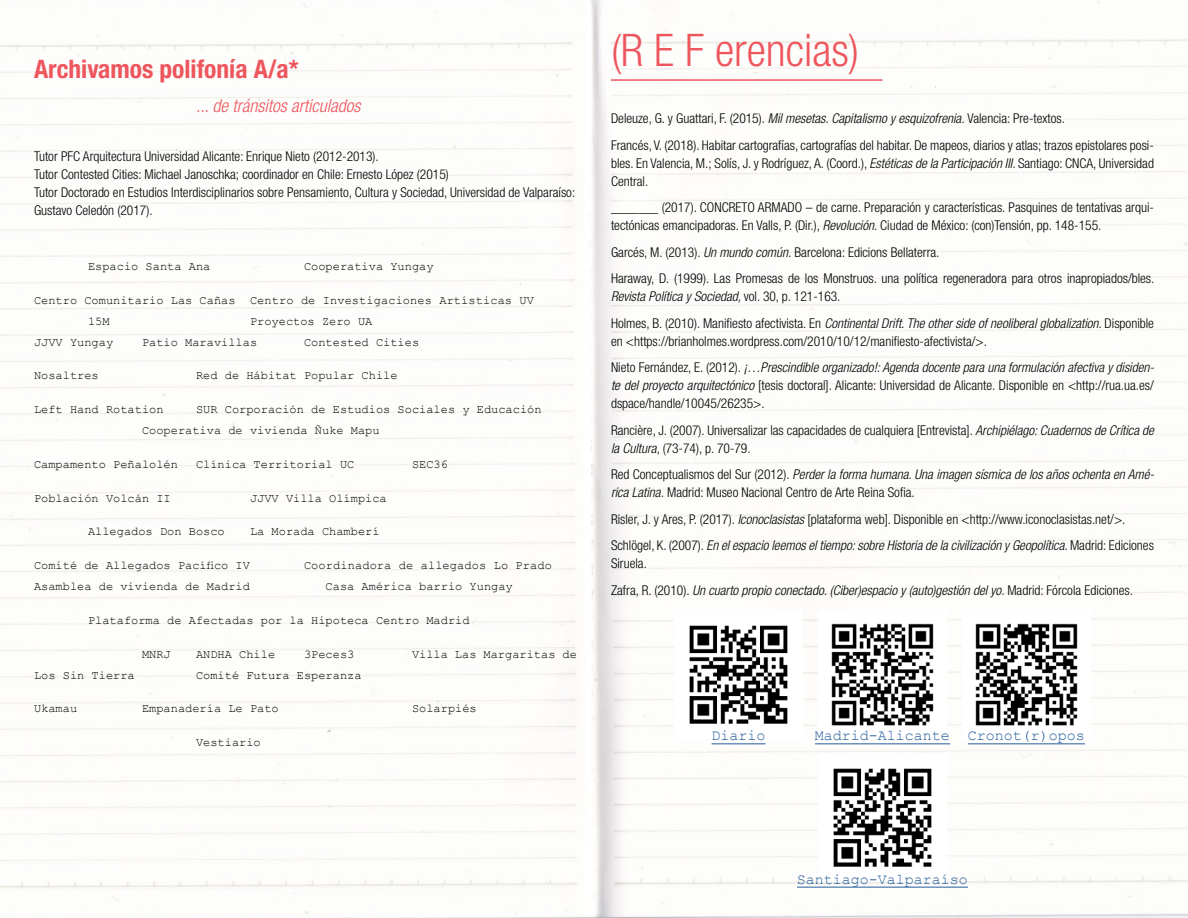
<style>
.page{position:relative;width:1188px;height:918px;background:#fff}
.page>*{position:absolute;margin:0;border:0;box-sizing:border-box;transform-origin:0 0}
.t1{font:300 condensed 45px "Helvetica Neue LT Std";color:#ee565d}
.t2{font:700 condensed 25.5px "Helvetica Neue LT Std";color:#ee565d}
.t3{font:italic 300 condensed 18px "Helvetica Neue LT Std";color:#ee565d}
.t4{font:15px "Courier New";color:#245d9c}
.t5{font:300 condensed 13.5px/18px "Helvetica Neue LT Std";color:#000}
.t6{font:italic 300 condensed 13.5px/26.5px "Helvetica Neue LT Std";color:#000}
.t7{font:12px/21px "Courier New";color:#000}
.s1{font-style:italic}
.s2{font-style:normal}
</style>
<div class="page">
<img style="left:0;top:0;width:1188px;height:918px">
<hr style="left:611px;top:79px;width:271px;height:2px;background:#ee565d">
<img style="left:963px;top:611px;width:127px;height:127px">
<hr style="left:968px;top:744px;width:117px;height:1px;background:#245d9c">
<img style="left:819px;top:611px;width:127px;height:127px">
<hr style="left:815px;top:744px;width:135px;height:1px;background:#245d9c">
<img style="left:675px;top:611px;width:127px;height:127px">
<hr style="left:712px;top:744px;width:54px;height:1px;background:#245d9c">
<img style="left:819px;top:754px;width:127px;height:128px">
<hr style="left:797px;top:887px;width:171px;height:1px;background:#245d9c">
<h2 class="t2" style="left:34px;top:54px;width:266px">Archivamos polifonía A/a*</h2>
<h3 class="t3" style="left:196px;top:96px;width:166px">... de tránsitos articulados</h3>
<p class="t5" style="left:34px;top:147px;width:543px">Tutor PFC Arquitectura Universidad Alicante: Enrique Nieto (2012-2013).<br>Tutor Contested Cities: Michael Janoschka; coordinador en Chile: Ernesto López (2015)<br>Tutor Doctorado en Estudios Interdisciplinarios sobre Pensamiento, Cultura y Sociedad, Universidad de Valparaíso:<br>Gustavo Celedón (2017).</p>
<p class="t7" style="left:88px;top:255px;width:124px">Espacio Santa Ana</p>
<p class="t7" style="left:304px;top:255px;width:131px">Cooperativa Yungay</p>
<p class="t7" style="left:88px;top:289px;width:447px;text-indent:-54px">Centro Comunitario Las Cañas Centro de Investigaciones Artísticas UV<br>15M</p>
<p class="t7" style="left:250px;top:310px;width:124px">Proyectos Zero UA</p>
<p class="t7" style="left:34px;top:331px;width:81px">JJVV Yungay</p>
<p class="t7" style="left:142px;top:331px;width:117px">Patio Maravillas</p>
<p class="t7" style="left:304px;top:331px;width:117px">Contested Cities</p>
<p class="t7" style="left:34px;top:365px;width:66px">Nosaltres</p>
<p class="t7" style="left:196px;top:365px;width:203px">Red de Hábitat Popular Chile</p>
<p class="t7" style="left:34px;top:398px;width:131px">Left Hand Rotation</p>
<p class="t7" style="left:142px;top:398px;width:401px;text-indent:54px">SUR Corporación de Estudios Sociales y Educación<br>Cooperativa de vivienda Ñuke Mapu</p>
<p class="t7" style="left:34px;top:453px;width:146px">Campamento Peñalolén</p>
<p class="t7" style="left:196px;top:453px;width:160px">Clínica Territorial UC</p>
<p class="t7" style="left:412px;top:453px;width:37px">SEC36</p>
<p class="t7" style="left:34px;top:487px;width:138px">Población Volcán II</p>
<p class="t7" style="left:250px;top:487px;width:138px">JJVV Villa Olímpica</p>
<p class="t7" style="left:88px;top:521px;width:138px">Allegados Don Bosco</p>
<p class="t7" style="left:250px;top:521px;width:131px">La Morada Chamberí</p>
<p class="t7" style="left:34px;top:554px;width:218px">Comité de Allegados Pacífico IV</p>
<p class="t7" style="left:304px;top:554px;width:249px">Coordinadora de allegados Lo Prado</p>
<p class="t7" style="left:34px;top:575px;width:218px">Asamblea de vivienda de Madrid</p>
<p class="t7" style="left:326px;top:575px;width:189px">Casa América barrio Yungay</p>
<p class="t7" style="left:88px;top:609px;width:383px">Plataforma de Afectadas por la Hipoteca Centro Madrid</p>
<p class="t7" style="left:142px;top:643px;width:30px">MNRJ</p>
<p class="t7" style="left:196px;top:643px;width:81px">ANDHA Chile</p>
<p class="t7" style="left:304px;top:643px;width:52px">3Peces3</p>
<p class="t7" style="left:412px;top:643px;width:166px">Villa Las Margaritas de</p>
<p class="t7" style="left:34px;top:664px;width:102px">Los Sin Tierra</p>
<p class="t7" style="left:196px;top:664px;width:167px">Comité Futura Esperanza</p>
<p class="t7" style="left:34px;top:698px;width:45px">Ukamau</p>
<p class="t7" style="left:142px;top:698px;width:138px">Empanadería Le Pato</p>
<p class="t7" style="left:412px;top:698px;width:66px">Solarpiés</p>
<p class="t7" style="left:196px;top:731px;width:66px">Vestiario</p>
<h1 class="t1" style="left:611px;top:24px;width:250px">(R E F erencias)</h1>
<p class="t5" style="left:611px;top:105px;width:544px;line-height:26.5px">Deleuze, G. y Guattari, F. (2015). <span class="s1">Mil mesetas. Capitalismo y esquizofrenia.</span> Valencia: Pre-textos.<br>Francés, V. (2018). Habitar cartografías, cartografías del habitar. De mapeos, diarios y atlas; trazos epistolares posi-</p>
<p class="t5" style="left:611px;top:154px;width:545px">bles. En Valencia, M.; Solís, J. y Rodríguez, A. (Coord.), <span class="s1">Estéticas de la Participación III.</span> Santiago: CNCA, Universidad<br>Central.</p>
<p class="t5" style="left:611px;top:199px;width:545px">_______ (2017). CONCRETO ARMADO – de carne. Preparación y características. Pasquines de tentativas arqui&shy;tectónicas emancipadoras. En Valls, P. (Dir.), <span class="s1">Revolución.</span> Ciudad de México: (con)Tensión, pp. 148-155.</p>
<p class="t5" style="left:611px;top:239px;width:545px;line-height:26.5px">Garcés, M. (2013). <span class="s1">Un mundo común.</span> Barcelona: Edicions Bellaterra.<br>Haraway, D. (1999). Las Promesas de los Monstruos. una política regeneradora para otros inapropiados/bles.</p>
<p class="t6" style="left:611px;top:284px;width:545px">Revista Política y Sociedad, <span class="s2">vol. 30, p. 121-163.<br>Holmes, B. (2010). Manifiesto afectivista. En</span> Continental Drift. The other side of neoliberal globalization. <span class="s2">Disponible</span></p>
<p class="t5" style="left:611px;top:328px;width:545px;line-height:26.5px">en &lt;https://brianholmes.wordpress.com/2010/10/12/manifiesto-afectivista/&gt;.<br>Nieto Fernández, E. (2012). <span class="s1">¡…Prescindible organizado!: Agenda docente para una formulación afectiva y disiden-</span></p>
<p class="t5" style="left:611px;top:377px;width:544px"><span class="s1">te del proyecto arquitectónico</span> [tesis doctoral]. Alicante: Universidad de Alicante. Disponible en &lt;http://rua.ua.es/ dspace/handle/10045/26235&gt;.</p>
<p class="t5" style="left:611px;top:421px;width:544px">Rancière, J. (2007). Universalizar las capacidades de cualquiera [Entrevista]. <span class="s1">Archipiélago: Cuadernos de Crítica de la Cultura</span>, (73-74), p. 70-79.</p>
<p class="t5" style="left:611px;top:465px;width:545px">Red Conceptualismos del Sur (2012). <span class="s1">Perder la forma humana. Una imagen sísmica de los años ochenta en Amé&shy;rica Latina.</span> Madrid: Museo Nacional Centro de Arte Reina Sofia.</p>
<p class="t5" style="left:611px;top:506px;width:544px;line-height:26.5px">Risler, J. y Ares, P. (2017). <span class="s1">Iconoclasistas</span> [plataforma web]. Disponible en &lt;http://www.iconoclasistas.net/&gt;.<br>Schlögel, K. (2007). <span class="s1">En el espacio leemos el tiempo: sobre Historia de la civilización y Geopolítica.</span> Madrid: Ediciones</p>
<p class="t6" style="left:611px;top:551px;width:523px"><span class="s2">Siruela.<br>Zafra, R. (2010).</span> Un cuarto propio conectado. (Ciber)espacio y (auto)gestión del yo. <span class="s2">Madrid: Fórcola Ediciones.</span></p>
<p class="t4" style="left:712px;top:726px;width:55px">Diario</p>
<p class="t4" style="left:815px;top:726px;width:271px">Madrid-Alicante Cronot(r)opos</p>
<p class="t4" style="left:797px;top:870px;width:172px">Santiago-Valparaíso</p>
</div>
